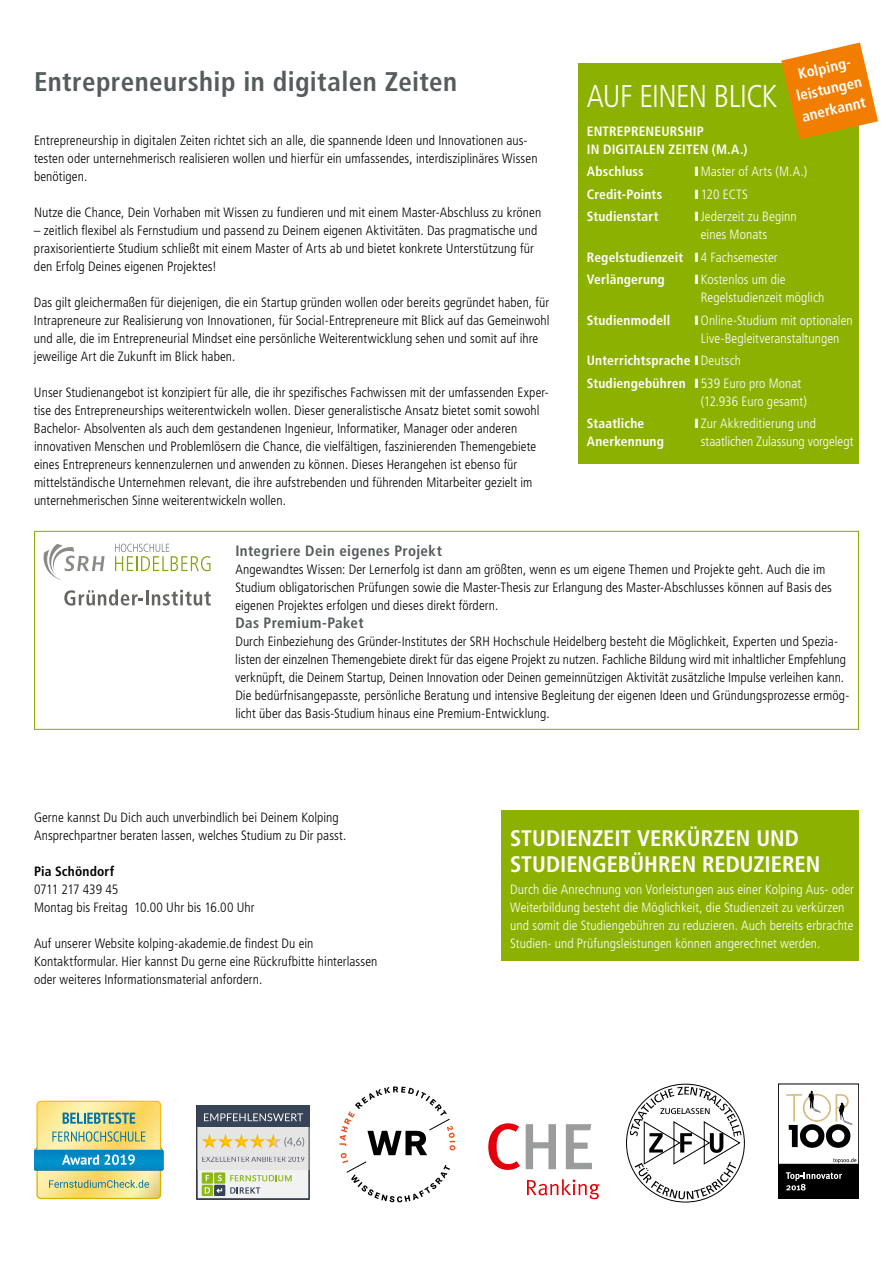
<style>
.page{position:relative;width:893px;height:1263px;background:#fff}
.page>*{position:absolute;margin:0;border:0;box-sizing:border-box;transform-origin:0 0}
.t1{font:300 condensed 31.5px "Frutiger LT Std";letter-spacing:-.025em;color:#fff}
.t2{font:700 condensed 27px "Frutiger LT Std";letter-spacing:.015em;color:#565b5d}
.t3{font:700 condensed 22.5px/25.5px "Frutiger LT Std";color:#fff}
.t4{font:700 condensed 15px "Frutiger LT Std";letter-spacing:.025em;color:#565b5d}
.t5{font:700 condensed 15px/21px "Frutiger LT Std";color:#fff;text-align:center}
.t6{font:300 condensed 13.5px/18px "Frutiger LT Std";letter-spacing:.005em;color:#000}
.t7{font:300 condensed 13.5px/18px "Frutiger LT Std";letter-spacing:.005em;color:#fff}
.t8{font:700 condensed 13.5px/22.5px "Frutiger LT Std";letter-spacing:.015em;color:#fff}
.t9{font:700 condensed 13.5px "Frutiger LT Std";letter-spacing:.015em;color:#000}
.s1{font-weight:300}
</style>
<div class="page">
<div style="left:502px;top:810px;width:357px;height:150px;background:#8cb100"></div>
<svg style="left:34px;top:1101px;width:130px;height:98px;background:#b8c998"></svg>
<svg style="left:488px;top:1123px;width:32px;height:47px"></svg>
<svg style="left:526px;top:1124px;width:66px;height:45px"></svg>
<svg style="left:527px;top:1179px;width:73px;height:20px"></svg>
<div style="left:197px;top:1105px;width:112px;height:94px;background:#f2f2f2"></div>
<div style="left:197px;top:1105px;width:112px;height:64px;background:#e5e5e5"></div>
<svg style="left:199px;top:1107px;width:108px;height:20px;background:#485364"></svg>
<div style="left:202px;top:1172px;width:11px;height:12px;background:#8db918"></div>
<svg style="left:202px;top:1185px;width:11px;height:11px"></svg>
<div style="left:214px;top:1172px;width:11px;height:12px;background:#8db918"></div>
<div style="left:214px;top:1185px;width:11px;height:11px;background:#374356"></div>
<div style="left:197px;top:1105px;width:112px;height:94px;border:1px solid #374356"></div>
<img style="left:267px;top:1113px;width:36px;height:8px">
<img style="left:288px;top:1156px;width:16px;height:6px">
<img style="left:284px;top:1137px;width:20px;height:10px">
<svg style="left:230px;top:1175px;width:62px;height:6px"></svg>
<svg style="left:230px;top:1187px;width:30px;height:6px"></svg>
<svg style="left:206px;top:1175px;width:3px;height:6px"></svg>
<svg style="left:218px;top:1175px;width:4px;height:6px"></svg>
<svg style="left:205px;top:1187px;width:18px;height:7px"></svg>
<svg style="left:202px;top:1134px;width:79px;height:14px"></svg>
<div style="left:778px;top:1164px;width:81px;height:35px;background:#000"></div>
<svg style="left:786px;top:1172px;width:56px;height:18px"></svg>
<div style="left:778px;top:1084px;width:81px;height:80px;border:1px solid #000"></div>
<svg style="left:833px;top:1158px;width:23px;height:5px"></svg>
<svg style="left:786px;top:1091px;width:67px;height:57px"></svg>
<svg style="left:339px;top:1086px;width:116px;height:116px"></svg>
<svg style="left:630px;top:1087px;width:111px;height:112px"></svg>
<div style="left:578px;top:64px;width:281px;height:400px;background:#8cb100"></div>
<svg style="left:781px;top:43px;width:97px;height:96px"></svg>
<div style="left:34px;top:531px;width:825px;height:199px;border:1px solid #8cb100"></div>
<svg style="left:115px;top:544px;width:96px;height:27px"></svg>
<svg style="left:44px;top:544px;width:61px;height:36px"></svg>
<svg style="left:64px;top:589px;width:79px;height:17px"></svg>
<hr style="left:146px;top:590px;width:3px;height:15px;background:#646561">
<svg style="left:152px;top:590px;width:59px;height:16px"></svg>
<h2 class="t2" style="left:34px;top:65px;width:425px">Entrepreneurship in digitalen Zeiten</h2>
<p class="t6" style="left:34px;top:131px;width:505px">Entrepreneurship in digitalen Zeiten richtet sich an alle, die spannende Ideen und I nnovationen aus&shy;testen oder unternehmerisch realisieren wollen und hierfür ein umfassendes, interdisziplinäres Wissen benötigen.</p>
<p class="t6" style="left:34px;top:203px;width:509px">N utze die Chance, Dein Vorhaben mit Wissen zu fundieren und mit einem Master-Abschluss zu krönen</p>
<p class="t6" style="left:34px;top:221px;width:505px">– zeitlich flexibel als Fernstudium und passend zu Deinem eigenen Aktivitäten. Das pragmatische und praxisorientierte Studium schließt mit einem Master of Arts ab und bietet konkrete U nterstützung für den Erfolg Deines eigenen Projektes!</p>
<p class="t6" style="left:34px;top:293px;width:517px">Das gilt gleichermaßen für diejenigen, die ein Startup gründen wollen oder bereits gegründet haben, für I ntrapreneure zur Realisierung von I nnovationen, für Social-Entrepreneure mit Blick auf das Gemeinwohl und alle, die im Entrepreneurial Mindset eine persönliche Weiterentwicklung sehen und somit auf ihre jeweilige Art die Zukunft im Blick haben.</p>
<p class="t6" style="left:34px;top:383px;width:516px">U nser Studienangebot ist konzipiert für alle, die ihr spezifisches Fachwissen mit der umfassenden Exper&shy;tise des Entrepreneurships weiterentwickeln wollen. Dieser generalistische Ansatz bietet somit sowohl Bachelor- Absolventen als auch dem gestandenen I ngenieur, I nformatiker, Manager oder anderen innovativen Menschen und Problemlösern die Chance, die vielfältigen, faszinierenden Themengebiete eines Entrepreneurs kennenzulernen und anwenden zu können. Dieses Herangehen ist ebenso für mittelständische U nternehmen relevant, die ihre aufstrebenden und führenden Mitarbeiter gezielt im unternehmerischen Sinne weiterentwickeln wollen.</p>
<p class="t5" style="left:789px;top:66px;width:70px;rotate:-13deg">Kolping&shy;leistungen anerkannt</p>
<h1 class="t1" style="left:587px;top:78px;width:189px">Auf einen Blick</h1>
<p class="t8" style="left:587px;top:122px;width:162px;line-height:18px">Entrepreneurship<br>in digitalen Zeiten (M.A.)</p>
<p class="t8" style="left:587px;top:160px;width:58px">Abschluss</p>
<p class="t7" style="left:695px;top:163px;width:114px">❙Master of Arts (M.A.)</p>
<p class="t8" style="left:587px;top:183px;width:77px">Credit-Points</p>
<p class="t7" style="left:695px;top:185px;width:35px">❙ 120 ECTS</p>
<p class="t8" style="left:587px;top:205px;width:73px">Studienstart</p>
<p class="t7" style="left:701px;top:208px;width:97px;text-indent:-6px">❙Jederzeit zu Beginn eines Monats</p>
<p class="t8" style="left:587px;top:246px;width:192px">Regelstudienzeit ❙<span class="s1">4 Fachsemester<br></span>Verlängerung</p>
<p class="t7" style="left:707px;top:271px;width:118px;text-indent:-13px">❙ Kostenlos um die egelstudienzeit möglich</p>
<p class="t8" style="left:587px;top:309px;width:85px">Studienmodell</p>
<p class="t7" style="left:695px;top:311px;width:159px;text-align:center">❙Online-Studium mit optionalen ive-Begleitveranstaltungen</p>
<p class="t8" style="left:587px;top:349px;width:216px">Unterrichtsprache ❙<span class="s1">Deutsch<br></span>Studiengebühren ❙<span class="s1">539 Euro pro Monat</span></p>
<p class="t7" style="left:701px;top:392px;width:108px">(12.936 Euro gesamt)</p>
<p class="t8" style="left:587px;top:412px;width:59px">Staatliche</p>
<p class="t7" style="left:695px;top:415px;width:123px">❙Zur Akkreditierung und</p>
<p class="t8" style="left:587px;top:430px;width:79px">Anerkennung</p>
<p class="t7" style="left:701px;top:433px;width:154px">staatlichen Zulassung vorgelegt</p>
<p class="t4" style="left:235px;top:542px;width:208px">Integriere Dein eigenes Projekt</p>
<p class="t6" style="left:235px;top:560px;width:598px">Angewandtes Wissen: Der Lernerfolg ist dann am größten, wenn es um eigene Themen und Projekte geht. Auch die im<br>Studium obligatorischen Prüfungen sowie die Master-Thesis zur Erlangung des Master-Abschlusses können auf Basis des eigenen Projektes erfolgen und dieses direkt fördern.</p>
<p class="t4" style="left:235px;top:614px;width:130px">Das Premium-Paket</p>
<p class="t6" style="left:235px;top:632px;width:242px">Durch Einbeziehung des Gründer-I nstitutes der SRH</p>
<p class="t6" style="left:235px;top:632px;width:616px;text-indent:258px">Hochschule Heidelberg besteht die Möglichkeit, Experten und Spezia&shy;listen der einzelnen Themengebiete direkt für das eigene Projekt zu nutzen. Fachliche Bildung wird mit inhaltlicher Empfehlung verknüpft, die Deinem Startup, Deinen I nnovation oder Deinen gemeinnützigen Aktivität zusätzliche I mpulse verleihen kann.<br>Die bedürfnisangepasste, persönliche Beratung und intensive Begleitung der eigenen Ideen und Gründungsprozesse ermög&shy;licht über das Basis-Studium hinaus eine Premium-Entwicklung.</p>
<p class="t6" style="left:34px;top:809px;width:314px">Gerne kannst Du Dich auch unverbindlich bei Deinem Kolping<br>Ansprechpartner beraten lassen, welches Studium zu Dir passt.</p>
<p class="t9" style="left:34px;top:864px;width:82px">Pia Schöndorf</p>
<p class="t6" style="left:34px;top:881px;width:222px">0711 217 439 45<br>Montag bis Freitag 10.00 Uhr bis 16.00 Uhr</p>
<p class="t6" style="left:34px;top:935px;width:345px">Auf unserer Website kolping-akademie.de findest Du ein<br>Kontaktformular. Hier kannst Du gerne eine Rückrufbitte hinterlassen oder weiteres Informationsmaterial anfordern.</p>
<h3 class="t3" style="left:510px;top:826px;width:312px">Studienzeit verkürzen und<br>Studiengebühren reduzieren</h3>
<p class="t7" style="left:510px;top:881px;width:345px">Durch die Anrechnung von Vorleistungen aus einer Kolping Aus- oder Weiterbildung besteht die Möglichkeit, die Studienzeit zu verkürzen und somit die Studiengebühren zu reduzieren. Auch bereits erbrachte Studien- und Prüfungsleistungen können angerechnet werden.</p>
</div>
